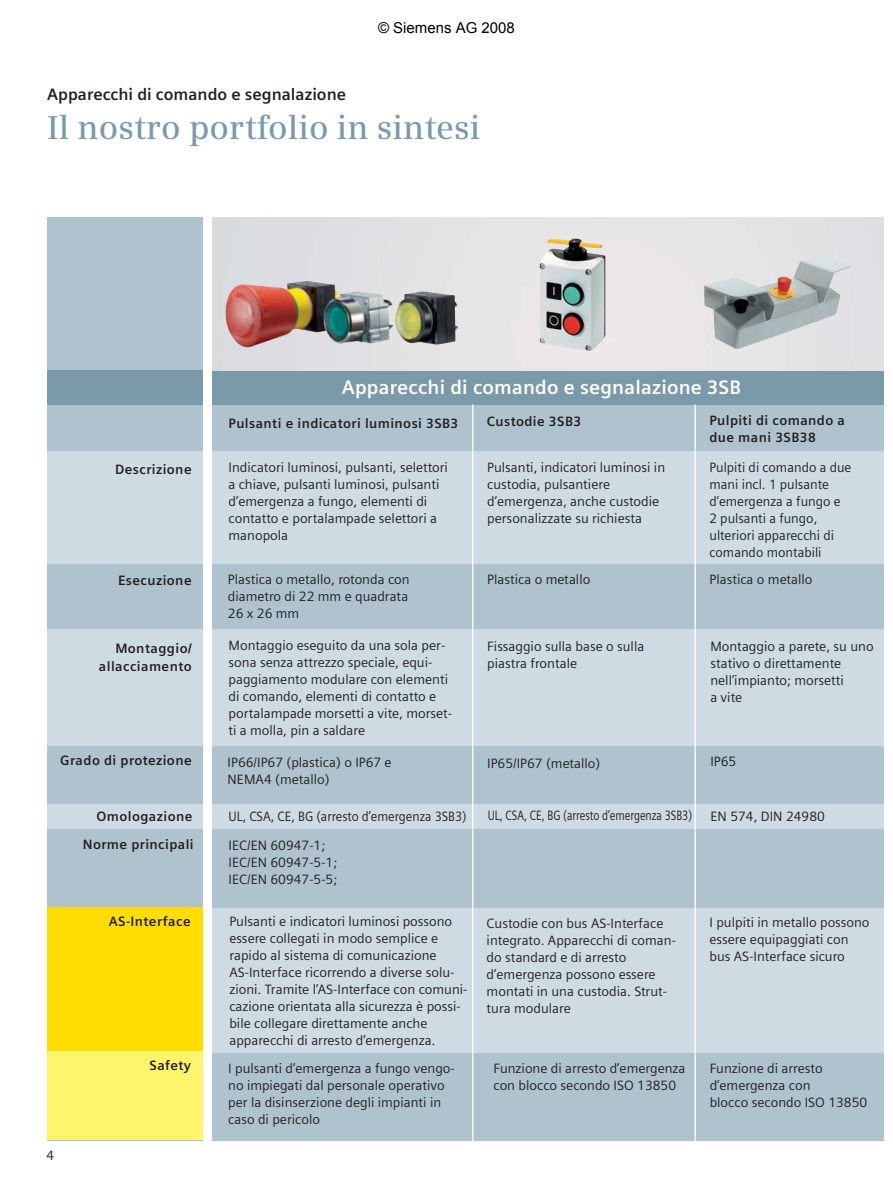
<style>
.page{position:relative;width:893px;height:1191px;background:#fff}
.page>*{position:absolute;margin:0;border:0;box-sizing:border-box;transform-origin:0 0}
.t1{font:600 33px "Siemens Serif";color:#7b9aa9}
.t2{font:700 19.5px "Siemens Sans";letter-spacing:.01em;color:#fff}
.t3{font:700 16.5px "Siemens Sans";color:#231f20}
.t4{font:15px "Arial";color:#000}
.t5{font:13.5px/17px "Siemens Sans";color:#231f20}
.t6{font:700 13.5px/18px "Siemens Sans";letter-spacing:.03em;color:#231f20;text-align:right}
.t7{font:13.5px/28.3px "Siemens Sans";color:#231f20;scale:.92 1}
.t8{font:13.5px "Siemens Sans";color:#231f20;scale:.79 1}
</style>
<div class="page">
<div style="left:47px;top:217px;width:846px;height:923px;background:#afc3cf"></div>
<div style="left:47px;top:451px;width:846px;height:113px;background:#cedbe3"></div>
<div style="left:47px;top:907px;width:846px;height:145px;background:#cedbe3"></div>
<div style="left:47px;top:630px;width:846px;height:116px;background:#cedbe3"></div>
<div style="left:47px;top:804px;width:846px;height:25px;background:#cedbe3"></div>
<div style="left:47px;top:907px;width:157px;height:145px;background:#fd0"></div>
<div style="left:47px;top:1051px;width:157px;height:89px;background:#fff56c"></div>
<div style="left:47px;top:370px;width:846px;height:34px;background:#7b9aa9"></div>
<img style="left:212px;top:217px;width:673px;height:153px">
<img style="left:704px;top:255px;width:146px;height:94px">
<div style="left:203px;top:194px;width:9px;height:970px;background:#fff"></div>
<div style="left:885px;top:203px;width:8px;height:970px;background:#fff"></div>
<img style="left:225px;top:281px;width:234px;height:67px">
<hr style="left:694px;top:404px;width:2px;height:747px;background:#fff">
<hr style="left:472px;top:404px;width:1px;height:749px;background:#fff">
<img style="left:539px;top:238px;width:67px;height:113px">
<p class="t4" style="left:378px;top:18px;width:138px">© Siemens AG 2008</p>
<p class="t3" style="left:47px;top:88px;width:300px">Apparecchi di comando e segnalazione</p>
<h1 class="t1" style="left:47px;top:114px;width:435px">Il nostro portfolio in sintesi</h1>
<h2 class="t2" style="left:342px;top:379px;width:401px">Apparecchi di comando e segnalazione 3SB</h2>
<p class="t6" style="left:229px;top:415px;width:231px">Pulsanti e indicatori luminosi 3SB3</p>
<p class="t6" style="left:487px;top:413px;width:96px">Custodie 3SB3</p>
<p class="t6" style="left:709px;top:413px;width:137px;line-height:17px;text-align:left">Pulpiti di comando a due mani 3SB38</p>
<p class="t6" style="left:115px;top:461px;width:78px">Descrizione</p>
<p class="t6" style="left:118px;top:572px;width:75px">Esecuzione</p>
<p class="t5" style="left:229px;top:459px;width:221px">Indicatori luminosi, pulsanti, selettori a chiave, pulsanti luminosi, pulsanti d’emergenza a fungo, elementi di contatto e portalampade selettori a manopola</p>
<p class="t5" style="left:228px;top:572px;width:183px;text-align:justify">Plastica o metallo, rotonda con diametro di 22 mm e quadrata 26 x 26 mm</p>
<p class="t5" style="left:487px;top:572px;width:105px">Plastica o metallo</p>
<p class="t5" style="left:487px;top:460px;width:179px">Pulsanti, indicatori luminosi in custodia, pulsantiere d’emergenza, anche custodie personalizzate su richiesta</p>
<p class="t5" style="left:709px;top:459px;width:143px">Pulpiti di comando a due mani incl. 1 pulsante d’emergenza a fungo e<br>2 pulsanti a fungo, ulteriori apparecchi di comando montabili</p>
<p class="t5" style="left:709px;top:572px;width:105px">Plastica o metallo</p>
<p class="t6" style="left:99px;top:640px;width:94px">Montaggio/ allacciamento</p>
<p class="t6" style="left:60px;top:752px;width:133px">Grado di protezione</p>
<p class="t6" style="left:83px;top:804px;width:112px;line-height:27px">Omologazione<br>Norme principali</p>
<p class="t5" style="left:229px;top:637px;width:225px">Montaggio eseguito da una sola per&shy;sona senza attrezzo speciale, equi&shy;paggiamento modulare con elementi di comando, elementi di contatto e portalampade morsetti a vite, morset&shy;ti a molla, pin a saldare</p>
<p class="t5" style="left:487px;top:639px;width:159px">Fissaggio sulla base o sulla piastra frontale</p>
<p class="t5" style="left:710px;top:638px;width:165px">Montaggio a parete, su uno stativo o direttamente nell’impianto; morsetti<br>a vite</p>
<p class="t5" style="left:228px;top:755px;width:166px">IP66/IP67 (plastica) o IP67 e<br>NEMA4 (metallo)</p>
<p class="t5" style="left:487px;top:756px;width:115px">IP65/IP67 (metallo)</p>
<p class="t5" style="left:710px;top:754px;width:27px">IP65</p>
<p class="t7" style="left:229px;top:803px;width:260px">UL, CSA, CE, BG (arresto d’emergenza 3SB3)<br>IEC/EN 60947-1;</p>
<p class="t5" style="left:229px;top:854px;width:110px">IEC/EN 60947-5-1;<br>IEC/EN 60947-5-5;</p>
<p class="t8" style="left:488px;top:810px;width:260px">UL, CSA, CE, BG (arresto d’emergenza 3SB3)</p>
<p class="t5" style="left:710px;top:808px;width:116px">EN 574, DIN 24980</p>
<p class="t6" style="left:109px;top:913px;width:83px">AS-Interface</p>
<p class="t5" style="left:229px;top:914px;width:240px">Pulsanti e indicatori luminosi possono essere collegati in modo semplice e rapido al sistema di comunicazione AS-Interface ricorrendo a diverse solu&shy;zioni. Tramite l’AS-Interface con comuni&shy;cazione orientata alla sicurezza è possi&shy;bile collegare direttamente anche apparecchi di arresto d’emergenza.</p>
<p class="t5" style="left:487px;top:916px;width:191px">Custodie con bus AS-Interface integrato. Apparecchi di coman&shy;do standard e di arresto d’emergenza possono essere montati in una custodia. Strut&shy;tura modulare</p>
<p class="t5" style="left:709px;top:915px;width:162px">I pulpiti in metallo possono essere equipaggiati con bus AS-Interface sicuro</p>
<p class="t6" style="left:150px;top:1057px;width:43px">Safety</p>
<p class="t5" style="left:228px;top:1060px;width:228px">I pulsanti d’emergenza a fungo vengo&shy;no impiegati dal personale operativo per la disinserzione degli impianti in caso di pericolo</p>
<p class="t5" style="left:493px;top:1061px;width:194px">Funzione di arresto d’emergenza con blocco secondo ISO 13850</p>
<p class="t5" style="left:710px;top:1060px;width:159px">Funzione di arresto d’emergenza con<br>blocco secondo ISO 13850</p>
<p class="t5" style="left:47px;top:1147px;width:9px">4</p>
</div>
